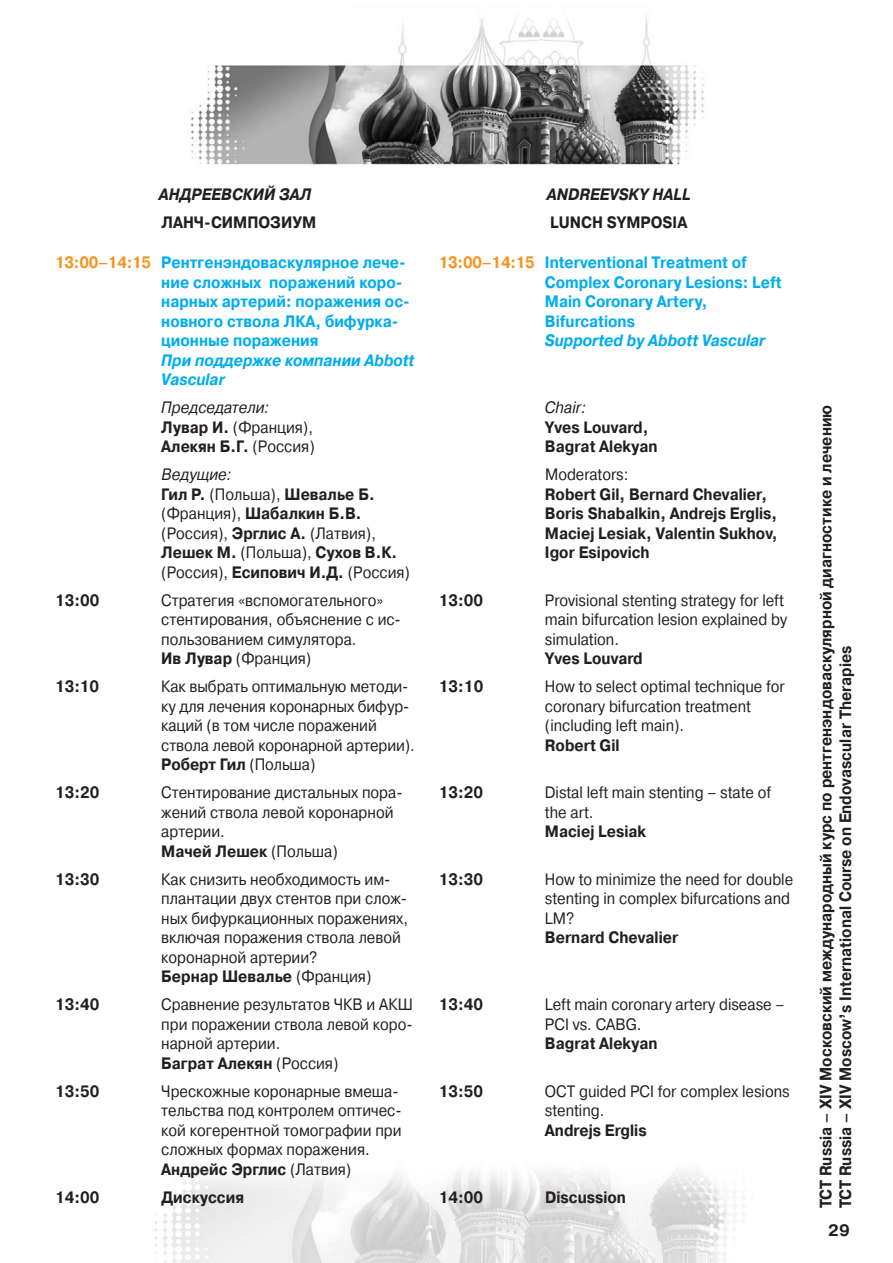
<style>
.page{position:relative;width:893px;height:1263px;background:#fff}
.page>*{position:absolute;margin:0;border:0;box-sizing:border-box;transform-origin:0 0}
.t1{font:16.5px/19.5px "Pragmatica C";color:#231f20;scale:.9 1}
.t2{font:700 16.5px/19.5px "Pragmatica C";color:#231f20;scale:.9 1}
.t3{font:700 16.5px/19.5px "Pragmatica C";color:#00adef;scale:.9 1}
.t4{font:italic 700 16.5px/19.5px "Pragmatica C";color:#00adef;scale:.9 1}
.t5{font:italic 700 16.5px "Pragmatica C";color:#231f20;scale:.9 1}
.t6{font:italic 16.5px "Pragmatica C";color:#231f20;scale:.9 1}
.t7{font:700 16.5px "Pragmatica C";color:#231f20}
.s1{color:#f7931d}
.s2{font-style:italic}
.s3{font-weight:700}
</style>
<div class="page">
<img style="left:190px;top:14px;width:514px;height:152px">
<img style="left:155px;top:1171px;width:590px;height:92px">
<p class="t5" style="left:159px;top:188px;width:171px">АНДРЕЕВСКИЙ ЗАЛ</p>
<p class="t2" style="left:161px;top:214px;width:173px">ЛАНЧ-СИМПОЗИУМ</p>
<p class="t3" style="left:161px;top:255px;width:278px;text-indent:-106px"><span class="s1">13:00–14:15</span> Рентгенэндоваскулярное лече&shy;ние сложных поражений коро&shy;нарных артерий: поражения ос&shy;новного ствола ЛКА, бифурка&shy;ционные поражения</p>
<p class="t4" style="left:161px;top:352px;width:283px">При поддержке компании Abbott<br>Vascular</p>
<p class="t1" style="left:161px;top:400px;width:172px"><span class="s2">Председатели:<br></span><span class="s3">Лувар И.</span> (Франция),<br><span class="s3">Алекян Б.Г.</span> (Россия)</p>
<p class="t1" style="left:161px;top:467px;width:278px"><span class="s2">Ведущие:<br></span><span class="s3">Гил Р.</span> (Польша), <span class="s3">Шевалье Б. </span>(Франция), <span class="s3">Шабалкин Б.В. </span>(Россия), <span class="s3">Эрглис А.</span> (Латвия),<br><span class="s3">Лешек М.</span> (Польша), <span class="s3">Сухов В.К. </span>(Россия), <span class="s3">Есипович И.Д.</span> (Россия)</p>
<p class="t2" style="left:55px;top:592px;width:51px">13:00</p>
<p class="t1" style="left:161px;top:592px;width:268px">Стратегия «вспомогательного» стентирования, объяснение с ис&shy;пользованием симулятора.<br><span class="s3">Ив Лувар</span> (Франция)</p>
<p class="t2" style="left:55px;top:679px;width:51px">13:10</p>
<p class="t1" style="left:161px;top:679px;width:283px">Как выбрать оптимальную методи&shy;ку для лечения коронарных бифур&shy;каций (в том числе поражений ствола левой коронарной артерии).<br><span class="s3">Роберт Гил</span> (Польша)</p>
<p class="t2" style="left:55px;top:785px;width:51px">13:20</p>
<p class="t1" style="left:161px;top:785px;width:270px">Стентирование дистальных пора&shy;жений ствола левой коронарной артерии.<br><span class="s3">Мачей Лешек</span> (Польша)</p>
<p class="t2" style="left:55px;top:871px;width:51px">13:30</p>
<p class="t1" style="left:161px;top:871px;width:275px">Как снизить необходимость им&shy;плантации двух стентов при слож&shy;ных бифуркационных поражениях, включая поражения ствола левой коронарной артерии?<br><span class="s3">Бернар Шевалье</span> (Франция)</p>
<p class="t2" style="left:55px;top:997px;width:51px">13:40</p>
<p class="t1" style="left:161px;top:997px;width:281px">Сравнение результатов ЧКВ и АКШ при поражении ствола левой коро&shy;нарной артерии.<br><span class="s3">Баграт Алекян</span> (Россия)</p>
<p class="t2" style="left:55px;top:1083px;width:51px">13:50</p>
<p class="t1" style="left:161px;top:1083px;width:268px">Чрескожные коронарные вмеша&shy;тельства под контролем оптичес&shy;кой когерентной томографии при сложных формах поражения.<br><span class="s3">Андрейс Эрглис</span> (Латвия)</p>
<p class="t2" style="left:55px;top:1189px;width:51px">14:00</p>
<p class="t2" style="left:161px;top:1189px;width:93px">Дискуссия</p>
<p class="t5" style="left:547px;top:188px;width:161px">ANDREEVSKY HALL</p>
<p class="t2" style="left:550px;top:214px;width:154px">LUNCH SYMPOSIA</p>
<p class="t3" style="left:545px;top:255px;width:264px;text-indent:-106px"><span class="s1">13:00–14:15</span> Interventional Treatment of<br>Complex Coronary Lesions: Left<br>Main Coronary Artery,<br>Bifurcations</p>
<p class="t4" style="left:545px;top:333px;width:246px">Supported by Abbott Vascular</p>
<p class="t6" style="left:545px;top:402px;width:47px">Chair:</p>
<p class="t2" style="left:545px;top:419px;width:127px">Yves Louvard,<br>Bagrat Alekyan</p>
<p class="t1" style="left:545px;top:467px;width:94px">Moderators:</p>
<p class="t2" style="left:545px;top:486px;width:260px">Robert Gil, Bernard Chevalier,<br>Boris Shabalkin, Andrejs Erglis,<br>Maciej Lesiak, Valentin Sukhov,<br>Igor Esipovich</p>
<p class="t2" style="left:439px;top:592px;width:51px">13:00</p>
<p class="t1" style="left:545px;top:592px;width:271px">Provisional stenting strategy for left main bifurcation lesion explained by simulation.</p>
<p class="t2" style="left:545px;top:651px;width:110px">Yves Louvard</p>
<p class="t2" style="left:439px;top:679px;width:51px">13:10</p>
<p class="t1" style="left:545px;top:679px;width:268px">How to select optimal technique for coronary bifurcation treatment (including left main).</p>
<p class="t2" style="left:545px;top:737px;width:84px">Robert Gil</p>
<p class="t2" style="left:439px;top:785px;width:51px">13:20</p>
<p class="t1" style="left:545px;top:785px;width:253px">Distal left main stenting – state of the art.</p>
<p class="t2" style="left:545px;top:824px;width:114px">Maciej Lesiak</p>
<p class="t2" style="left:439px;top:871px;width:51px">13:30</p>
<p class="t1" style="left:545px;top:871px;width:277px">How to minimize the need for double stenting in complex bifurcations and<br>LM?</p>
<p class="t2" style="left:545px;top:930px;width:150px">Bernard Chevalier</p>
<p class="t2" style="left:439px;top:997px;width:51px">13:40</p>
<p class="t1" style="left:545px;top:997px;width:267px">Left main coronary artery disease –<br>PCI vs. CABG.</p>
<p class="t2" style="left:545px;top:1036px;width:127px">Bagrat Alekyan</p>
<p class="t2" style="left:439px;top:1083px;width:51px">13:50</p>
<p class="t1" style="left:545px;top:1083px;width:273px">OCT guided PCI for complex lesions stenting.</p>
<p class="t2" style="left:545px;top:1122px;width:114px">Andrejs Erglis</p>
<p class="t2" style="left:439px;top:1189px;width:51px">14:00</p>
<p class="t2" style="left:545px;top:1189px;width:91px">Discussion</p>
<p class="t2" style="left:817px;top:1208px;width:894px;rotate:-90deg">TCT Russia – XIV Московский международный курс по рентгенэндоваскулярной диагностике и лечению<br>TCT Russia – XIV Moscow’s International Course on Endovascular Therapies</p>
<p class="t7" style="left:828px;top:1224px;width:23px">29</p>
</div>
